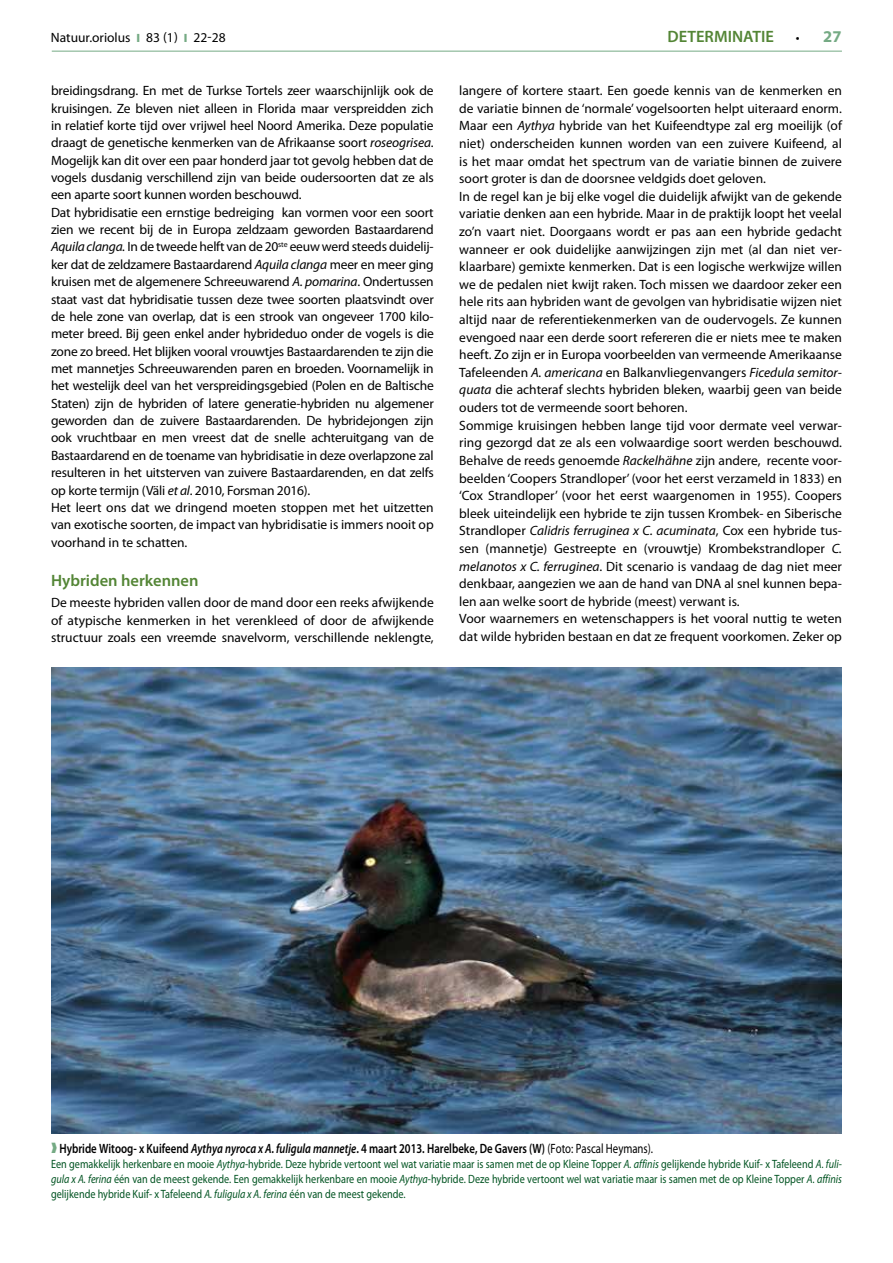
<style>
.page{position:relative;width:893px;height:1263px;background:#fff}
.page>*{position:absolute;margin:0;border:0;box-sizing:border-box;transform-origin:0 0}
.t1{font:600 16.5px "Myriad Pro";color:#538535}
.t2{font:700 16.5px "Myriad Pro";color:#75aa84}
.t3{font:13.5px/17.5px "Myriad Pro";color:#000}
.t4{font:600 13.5px "Myriad Pro";color:#000;scale:.8 1}
.t5{font:12px/15px "Myriad Pro";color:#005321;text-align:justify;scale:.85 1}
.s1{font-weight:900;font-size:12px;color:#75aa84}
.s2{color:#fff}
.s3{font-weight:400;font-size:13.5px;color:#000}
.s4{font-style:italic}
.s5{color:#75aa84}
.s6{font-weight:400}
</style>
<div class="page">
<hr style="left:52px;top:51px;width:790px;height:1px;background:#75aa84">
<img style="left:51px;top:668px;width:791px;height:465px">
<p class="t3" style="left:51px;top:28px;width:176px">Natuur.oriolus <span class="s1">I</span> 83 (1) <span class="s1">I</span> <span class="s2">0 30</span></p>
<p class="t1" style="left:667px;top:25px;width:108px">DETERMINATIE</p>
<p class="t2" style="left:796px;top:27px;width:47px"><span class="s3">•</span> 27</p>
<p class="t3" style="left:193px;top:28px;width:34px">22-28</p>
<p class="t3" style="left:51px;top:82px;width:384px">breidingsdrang. En met de Turkse Tortels zeer waarschijnlijk ook de kruisingen. Ze bleven niet alleen in Florida maar verspreidden zich in relatief korte tijd over vrijwel heel Noord Amerika. Deze populatie draagt de genetische kenmerken van de Afrikaanse soort <span class="s4">roseogrisea</span>.<br>Mogelijk kan dit over een paar honderd jaar tot gevolg hebben dat de vogels dusdanig verschillend zijn van beide oudersoorten dat ze als een aparte soort kunnen worden beschouwd.<br>Dat hybridisatie een ernstige bedreiging kan vormen voor een soort zien we recent bij de in Europa zeldzaam geworden Bastaardarend <span class="s4">Aquila clanga.</span> In de tweede helft van de 20<sup>ste</sup> eeuw werd steeds duidelij&shy;ker dat de zeldzamere Bastaardarend <span class="s4">Aquila clanga</span> meer en meer ging kruisen met de algemenere Schreeuwarend <span class="s4">A. pomarina</span>. Ondertussen staat vast dat hybridisatie tussen deze twee soorten plaatsvindt over de hele zone van overlap, dat is een strook van ongeveer 1700 kilo&shy;meter breed. Bij geen enkel ander hybrideduo onder de vogels is die zone zo breed. Het blijken vooral vrouwtjes Bastaardarenden te zijn die met mannetjes Schreeuwarenden paren en broeden. Voornamelijk in het westelijk deel van het verspreidingsgebied (Polen en de Baltische Staten) zijn de hybriden of latere generatie-hybriden nu algemener geworden dan de zuivere Bastaardarenden. De hybridejongen zijn ook vruchtbaar en men vreest dat de snelle achteruitgang van de Bastaardarend en de toename van hybridisatie in deze overlapzone zal resulteren in het uitsterven van zuivere Bastaardarenden, en dat zelfs op korte termijn (Väli <span class="s4">et al</span>. 2010, Forsman 2016).<br>Het leert ons dat we dringend moeten stoppen met het uitzetten van exotische soorten, de impact van hybridisatie is immers nooit op voorhand in te schatten.</p>
<p class="t1" style="left:51px;top:570px;width:149px">Hybriden herkennen</p>
<p class="t3" style="left:51px;top:594px;width:384px;text-align:justify">De meeste hybriden vallen door de mand door een reeks afwijkende of atypische kenmerken in het verenkleed of door de afwijkende structuur zoals een vreemde snavelvorm, verschillende neklengte,</p>
<p class="t3" style="left:459px;top:82px;width:384px">langere of kortere staart. Een goede kennis van de kenmerken en de variatie binnen de ‘normale’ vogelsoorten helpt uiteraard enorm.<br>Maar een <span class="s4">Aythya</span> hybride van het Kuifeendtype zal erg moeilijk (of niet) onderscheiden kunnen worden van een zuivere Kuifeend, al is het maar omdat het spectrum van de variatie binnen de zuivere soort groter is dan de doorsnee veldgids doet geloven.<br>In de regel kan je bij elke vogel die duidelijk afwijkt van de gekende variatie denken aan een hybride. Maar in de praktijk loopt het veelal zo’n vaart niet. Doorgaans wordt er pas aan een hybride gedacht wanneer er ook duidelijke aanwijzingen zijn met (al dan niet ver&shy;klaarbare) gemixte kenmerken. Dat is een logische werkwijze willen we de pedalen niet kwijt raken. Toch missen we daardoor zeker een hele rits aan hybriden want de gevolgen van hybridisatie wijzen niet altijd naar de referentiekenmerken van de oudervogels. Ze kunnen evengoed naar een derde soort refereren die er niets mee te maken heeft. Zo zijn er in Europa voorbeelden van vermeende Amerikaanse Tafeleenden <span class="s4">A. americana</span> en Balkanvliegenvangers <span class="s4">Ficedula semitor&shy;quata</span> die achteraf slechts hybriden bleken, waarbij geen van beide ouders tot de vermeende soort behoren.<br>Sommige kruisingen hebben lange tijd voor dermate veel verwar&shy;ring gezorgd dat ze als een volwaardige soort werden beschouwd.<br>Behalve de reeds genoemde <span class="s4">Rackelhähne</span> zijn andere, recente voor&shy;beelden ‘Coopers Strandloper’ (voor het eerst verzameld in 1833) en ‘Cox Strandloper’ (voor het eerst waargenomen in 1955). Coopers bleek uiteindelijk een hybride te zijn tussen Krombek- en Siberische Strandloper <span class="s4">Calidris ferruginea x C. acuminata</span>, Cox een hybride tus&shy;sen (mannetje) Gestreepte en (vrouwtje) Krombekstrandloper <span class="s4">C. melanotos x C. ferruginea</span>. Dit scenario is vandaag de dag niet meer denkbaar, aangezien we aan de hand van DNA al snel kunnen bepa&shy;len aan welke soort de hybride (meest) verwant is.<br>Voor waarnemers en wetenschappers is het vooral nuttig te weten dat wilde hybriden bestaan en dat ze frequent voorkomen. Zeker op</p>
<p class="t4" style="left:51px;top:1140px;width:754px"><span class="s5">❱</span> Hybride Witoog- x Kuifeend <span class="s4">Aythya nyroca x A. fuligula mannetje</span>. 4 maart 2013. Harelbeke, De Gavers (W) <span class="s6">(Foto: Pascal Heymans).</span></p>
<p class="t5" style="left:51px;top:1157px;width:932px">Een gemakkelijk herkenbare en mooie <span class="s4">Aythya</span>-hybride. Deze hybride vertoont wel wat variatie maar is samen met de op Kleine Topper <span class="s4">A. affinis</span> gelijkende hybride Kuif- x Tafeleend <span class="s4">A. fuli&shy;gula x A. ferina</span> één van de meest gekende. Een gemakkelijk herkenbare en mooie <span class="s4">Aythya</span>-hybride. Deze hybride vertoont wel wat variatie maar is samen met de op Kleine Topper <span class="s4">A. affinis </span>gelijkende hybride Kuif- x Tafeleend <span class="s4">A. fuligula x A. ferina</span> één van de meest gekende.</p>
</div>
